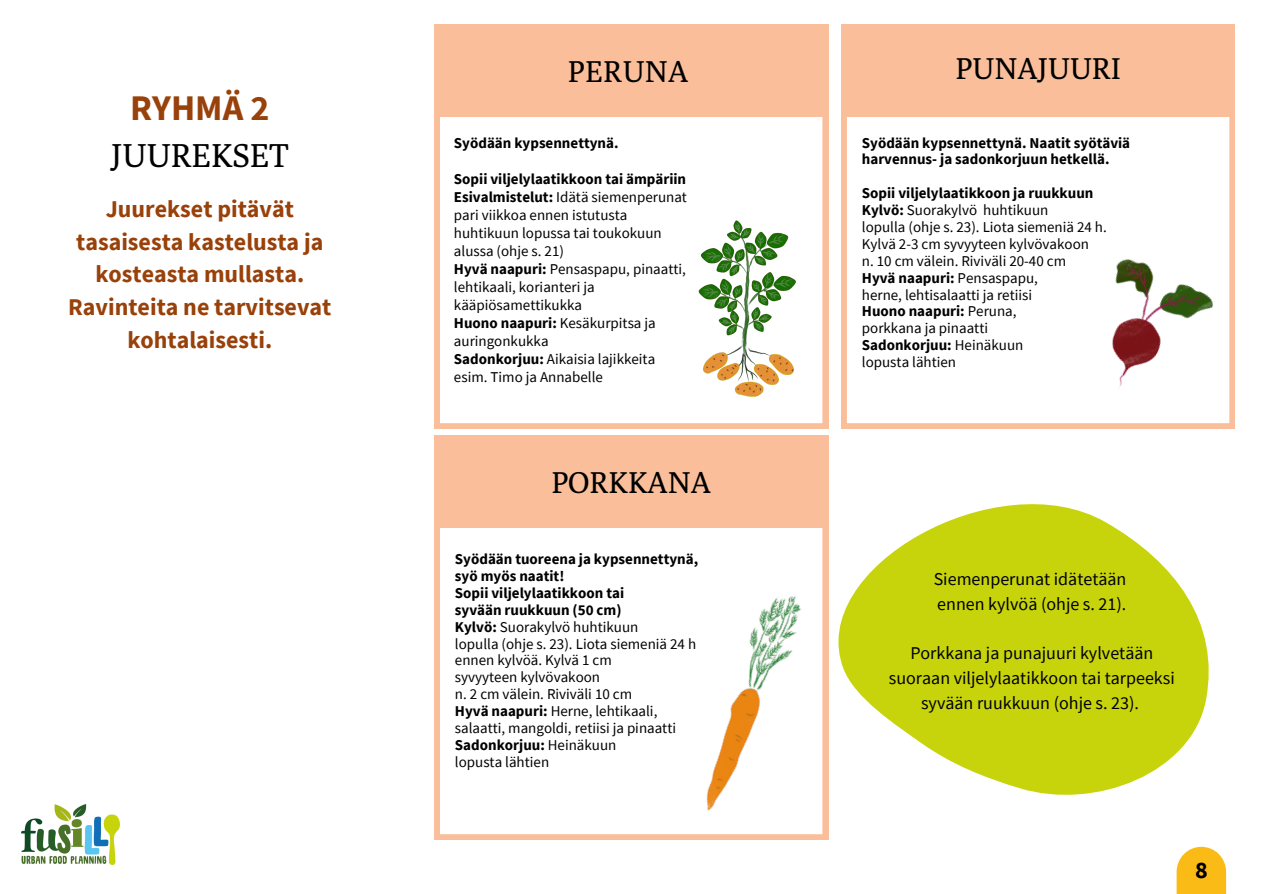
<style>
.page{position:relative;width:1263px;height:894px;background:#fff}
.page>*{position:absolute;margin:0;border:0;box-sizing:border-box;transform-origin:0 0}
.t1{font:700 36px "Source Sans Pro";color:#99410a}
.t2{font:33px "Poly";color:#000}
.t3{font:30px "Poly";color:#000}
.t4{font:700 24px/32.5px "Source Sans Pro";color:#99410a;text-align:center}
.t5{font:700 24px "Source Sans Pro";color:#000}
.t6{font:18px/24.8px "Source Sans Pro";color:#000}
.t7{font:15px/16.8px "Source Sans Pro";color:#000}
.t8{font:700 15px/16.8px "Source Sans Pro";color:#000}
.s1{font-weight:700}
</style>
<div class="page">
<svg style="left:434px;top:528px;width:360px;height:311px"></svg>
<div style="left:434px;top:435px;width:394px;height:93px;background:#fabf9a"></div>
<svg style="left:841px;top:117px;width:394px;height:311px"></svg>
<div style="left:841px;top:25px;width:394px;height:92px;background:#fabf9a"></div>
<svg style="left:794px;top:435px;width:415px;height:405px"></svg>
<svg style="left:434px;top:117px;width:394px;height:311px"></svg>
<div style="left:434px;top:25px;width:394px;height:92px;background:#fabf9a"></div>
<img style="left:21px;top:804px;width:98px;height:60px">
<svg style="left:1177px;top:846px;width:49px;height:47px;background:#fac334"></svg>
<img style="left:1038px;top:223px;width:197px;height:205px">
<img style="left:683px;top:205px;width:146px;height:212px">
<h1 class="t1" style="left:130px;top:84px;width:141px">RYHMÄ 2</h1>
<h2 class="t2" style="left:111px;top:135px;width:179px">JUUREKSET</h2>
<h3 class="t4" style="left:68px;top:192px;width:265px">Juurekset pitävät tasaisesta kastelusta ja kosteasta mullasta.<br>Ravinteita ne tarvitsevat kohtalaisesti.</h3>
<h3 class="t3" style="left:568px;top:53px;width:122px">PERUNA</h3>
<h3 class="t3" style="left:955px;top:50px;width:167px">PUNAJUURI</h3>
<p class="t8" style="left:454px;top:134px;width:166px">Syödään kypsennettynä.</p>
<p class="t7" style="left:454px;top:169px;width:235px;line-height:18px"><span class="s1">Sopii viljelylaatikkoon tai ämpäriin<br>Esivalmistelut:</span> Idätä siemenperunat pari viikkoa ennen istutusta huhtikuun lopussa tai toukokuun alussa (ohje s. 21)<br><span class="s1">Hyvä naapuri:</span> Pensaspapu, pinaatti, lehtikaali, korianteri ja kääpiösamettikukka<br><span class="s1">Huono naapuri:</span> Kesäkurpitsa ja auringonkukka<br><span class="s1">Sadonkorjuu:</span> Aikaisia lajikkeita esim. Timo ja Annabelle</p>
<h3 class="t3" style="left:551px;top:463px;width:161px">PORKKANA</h3>
<p class="t7" style="left:455px;top:550px;width:245px"><span class="s1">Syödään tuoreena ja kypsennettynä, syö myös naatit!<br>Sopii viljelylaatikkoon tai<br>syvään ruukkuun (50 cm)<br>Kylvö:</span> Suorakylvö huhtikuun<br>lopulla (ohje s. 23). Liota siemeniä 24 h ennen kylvöä. Kylvä 1 cm<br>syvyyteen kylvövakoon<br>n. 2 cm välein. Riviväli 10 cm<br><span class="s1">Hyvä naapuri:</span> Herne, lehtikaali, salaatti, mangoldi, retiisi ja pinaatti<br><span class="s1">Sadonkorjuu:</span> Heinäkuun<br>lopusta lähtien</p>
<p class="t8" style="left:862px;top:134px;width:270px">Syödään kypsennettynä. Naatit syötäviä harvennus- ja sadonkorjuun hetkellä.</p>
<p class="t7" style="left:862px;top:184px;width:246px"><span class="s1">Sopii viljelylaatikkoon ja ruukkuun<br>Kylvö:</span> Suorakylvö huhtikuun<br>lopulla (ohje s. 23). Liota siemeniä 24 h.<br>Kylvä 2-3 cm syvyyteen kylvövakoon<br>n. 10 cm välein. Riviväli 20-40 cm<br><span class="s1">Hyvä naapuri:</span> Pensaspapu,<br>herne, lehtisalaatti ja retiisi<br><span class="s1">Huono naapuri:</span> Peruna,<br>porkkana ja pinaatti<br><span class="s1">Sadonkorjuu:</span> Heinäkuun<br>lopusta lähtien</p>
<p class="t6" style="left:934px;top:566px;width:194px">Siemenperunat idätetään ennen kylvöä (ohje s. 21).</p>
<p class="t6" style="left:889px;top:640px;width:287px;text-align:center">Porkkana ja punajuuri kylvetään suoraan viljelylaatikkoon tai tarpeeksi syvään ruukkuun (ohje s. 23).</p>
<h3 class="t5" style="left:1195px;top:854px;width:14px">8</h3>
</div>
